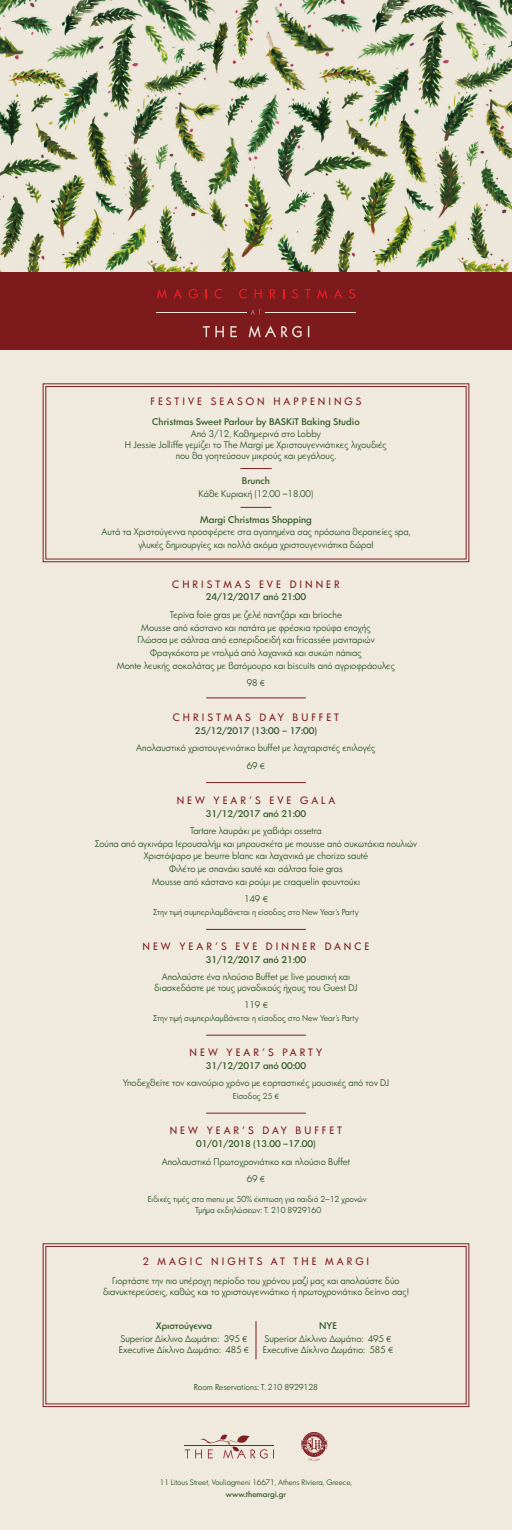
<style>
.page{position:relative;width:512px;height:1530px;background:#fff}
.page>*{position:absolute;margin:0;border:0;box-sizing:border-box;transform-origin:0 0}
.t1{font:10px "Art Futur H Medium";letter-spacing:.3em;color:#801f21}
.t2{font:9px/12.7px "Art Futur H Plain";color:#335b2c;text-align:center}
.t3{font:9px "Art Futur H Demi";color:#335b2c}
.t4{font:8px/10.4px "Art Futur H Plain";color:#335b2c;text-align:center}
.t5{font:7.45px "Art Futur H Plain";color:#335b2c}
.t6{font:7.45px "Art Futur H Demi";color:#335b2c}
.s1{font-family:"PF Highway Gothic";font-weight:300}
</style>
<div class="page">
<div style="left:0;top:340px;width:512px;height:1190px;background:#efe9de"></div>
<svg style="left:43px;top:383px;width:426px;height:179px"></svg>
<div style="left:46px;top:386px;width:420px;height:173px;border:1px solid #801f21"></div>
<hr style="left:206px;top:698px;width:100px;height:1px;background:#801f21">
<hr style="left:206px;top:782px;width:100px;height:1px;background:#801f21">
<hr style="left:206px;top:929px;width:100px;height:1px;background:#801f21">
<hr style="left:206px;top:1035px;width:100px;height:1px;background:#801f21">
<hr style="left:206px;top:1113px;width:100px;height:1px;background:#801f21">
<svg style="left:43px;top:1243px;width:426px;height:164px"></svg>
<div style="left:46px;top:1246px;width:420px;height:158px;border:1px solid #801f21"></div>
<hr style="left:256px;top:1321px;width:1px;height:38px;background:#801f21">
<svg style="left:185px;top:1434px;width:89px;height:25px"></svg>
<svg style="left:301px;top:1432px;width:26px;height:29px"></svg>
<img style="left:0;top:0;width:206px;height:272px">
<img style="left:206px;top:0;width:306px;height:272px">
<div style="left:0;top:272px;width:512px;height:78px;background:#7c1a1c"></div>
<svg style="left:230px;top:326px;width:7px;height:11px"></svg>
<svg style="left:203px;top:326px;width:21px;height:11px"></svg>
<svg style="left:249px;top:325px;width:53px;height:13px"></svg>
<hr style="left:157px;top:313px;width:90px;height:1px;background:#eee7dc">
<hr style="left:265px;top:313px;width:90px;height:1px;background:#eee7dc">
<svg style="left:251px;top:310px;width:10px;height:5px"></svg>
<svg style="left:157px;top:289px;width:10px;height:10px"></svg>
<svg style="left:173px;top:289px;width:9px;height:9px"></svg>
<svg style="left:189px;top:289px;width:9px;height:10px"></svg>
<svg style="left:214px;top:289px;width:8px;height:10px"></svg>
<svg style="left:239px;top:289px;width:8px;height:10px"></svg>
<svg style="left:255px;top:289px;width:7px;height:9px"></svg>
<svg style="left:270px;top:289px;width:6px;height:9px"></svg>
<svg style="left:292px;top:289px;width:6px;height:10px"></svg>
<svg style="left:305px;top:289px;width:6px;height:9px"></svg>
<svg style="left:317px;top:289px;width:10px;height:10px"></svg>
<svg style="left:334px;top:289px;width:8px;height:9px"></svg>
<svg style="left:349px;top:289px;width:6px;height:10px"></svg>
<p class="t1" style="left:151px;top:396px;width:212px">FESTIVE SEASON HAPPENINGS</p>
<p class="t3" style="left:152px;top:416px;width:209px">Christmas Sweet Parlour by BASKiT Baking Studio</p>
<p class="t2" style="left:125px;top:429px;width:264px;line-height:10.8px">Από 3/12, Καθημερινά στο Lobby<br>Η Jessie Jolliffe γεμίζει το The Margi με Χριστουγεννιάτικες λιχουδιές που θα γοητεύσουν μικρούς και μεγάλους.</p>
<p class="t3" style="left:242px;top:476px;width:30px">Brunch</p>
<p class="t2" style="left:199px;top:488px;width:116px">Κάθε Κυριακή (12.00 –18.00)</p>
<p class="t3" style="left:200px;top:514px;width:113px">Margi Christmas Shopping</p>
<p class="t2" style="left:101px;top:526px;width:311px;line-height:12.5px">Αυτά τα Χριστούγεννα προσφέρετε στα αγαπημένα σας πρόσωπα θεραπείες spa, γλυκές δημιουργίες και πολλά ακόμα χριστουγεννιάτικα δώρα!</p>
<p class="t1" style="left:172px;top:579px;width:169px">CH RISTMAS E VE DINNER</p>
<p class="t3" style="left:206px;top:592px;width:102px">24/12/2017 από 21:00</p>
<p class="t2" style="left:117px;top:609px;width:280px">Τερiνα foie gras με ζελέ παντζάρι και brioche<br>Μουsse από κάστανο και πατάτα με φρέσκια τρούφα εποχής<br>Γλώσσα με σάλτσα από εσπεριδοειδή και fricassée μανιταριών Φραγκόκοτα με ντολμά από λαχανικά και συκώτι πάπιας<br>Monte λευκής σοκολάτας με βατόμουρο και biscuits από αγριοφράουλες</p>
<p class="t2" style="left:247px;top:677px;width:20px">98 <span class="s1">€</span></p>
<p class="t1" style="left:173px;top:712px;width:168px">CH RISTMAS DAY BUFF ET</p>
<p class="t3" style="left:195px;top:726px;width:124px">25/12/2017 (13:00 – 17:00)</p>
<p class="t2" style="left:136px;top:740px;width:241px;line-height:17.4px">Απολαυστικό χριστουγεννιάτικο buffet με λαχταριστές επιλογές<br>69 <span class="s1">€</span></p>
<p class="t1" style="left:177px;top:795px;width:160px">N EW YEAR’S E VE GALA</p>
<p class="t3" style="left:206px;top:808px;width:102px">31/12/2017 από 21:00</p>
<p class="t2" style="left:95px;top:825px;width:324px">Tartare λαυράκι με χαβιάρι ossetra<br>Σούπα από αγκινάρα Ιερουσαλήμ και μπρουσκέτα με mousse από συκωτάκια πουλιών Χριστόψαρο με beurre blanc και λαχανικά με chorizo sauté<br>Φιλέτο με σπανάκι sauté και σάλτσα foie gras<br>Mousse από κάστανο και ρούμι με craquelin φουντούκι</p>
<p class="t2" style="left:244px;top:893px;width:25px">149 <span class="s1">€</span></p>
<p class="t4" style="left:153px;top:907px;width:207px">Στην τιμή συμπεριλαμβάνεται η είσοδος στο New Year’s Party</p>
<p class="t1" style="left:143px;top:941px;width:228px">N EW YEAR’S E VE DINNER DANCE</p>
<p class="t3" style="left:206px;top:955px;width:102px">31/12/2017 από 21:00</p>
<p class="t2" style="left:155px;top:972px;width:204px;line-height:10.8px">Απολαύστε ένα πλούσιο Buffet με live μουσική και διασκεδάστε με τους μοναδικούς ήχους του Guest DJ</p>
<p class="t2" style="left:244px;top:999px;width:25px">119 <span class="s1">€</span></p>
<p class="t4" style="left:153px;top:1013px;width:207px">Στην τιμή συμπεριλαμβάνεται η είσοδος στο New Year’s Party</p>
<p class="t1" style="left:190px;top:1047px;width:134px">N EW YEAR’S PARTY</p>
<p class="t3" style="left:206px;top:1061px;width:102px">31/12/2017 από 00:00</p>
<p class="t2" style="left:123px;top:1077px;width:268px">Υποδεχθείτε τον καινούριο χρόνο με εορταστικές μουσικές από τον DJ</p>
<p class="t4" style="left:233px;top:1091px;width:48px">Είσοδος 25 <span class="s1">€</span></p>
<p class="t1" style="left:170px;top:1125px;width:174px">N EW YEAR’S DAY BUFF ET</p>
<p class="t3" style="left:196px;top:1139px;width:121px">01/01/2018 (13.00 –17.00)</p>
<p class="t2" style="left:162px;top:1153px;width:190px;line-height:17.3px">Απολαυστικό Πρωτοχρονιάτικο και πλούσιο Buffet<br>69 <span class="s1">€</span></p>
<p class="t4" style="left:148px;top:1194px;width:220px">Eιδικές τιμές στα menu με 50% έκπτωση για παιδιά 2–12 χρονών<br>Τμήμα εκδηλώσεων: T. 210 8929160</p>
<p class="t1" style="left:143px;top:1255px;width:228px">2 MAGIC NIGH TS AT TH E MARGI</p>
<p class="t2" style="left:103px;top:1276px;width:307px;line-height:10.8px">Γιορτάστε την πιο υπέροχη περίοδο του χρόνου μαζί μας και απολαύστε δύο διανυκτερεύσεις, καθώς και το χριστουγεννιάτικο ή πρωτοχρονιάτικο δείπνο σας!</p>
<p class="t3" style="left:156px;top:1320px;width:58px">Χριστούγεννα</p>
<p class="t2" style="left:119px;top:1334px;width:132px;line-height:10.8px;text-align:left">Superior Δίκλινο Δωμάτιο: 395 <span class="s1">€<br></span>Executive Δίκλινο Δωμάτιο: 485 <span class="s1">€</span></p>
<p class="t3" style="left:319px;top:1320px;width:19px">NYE</p>
<p class="t2" style="left:263px;top:1334px;width:132px;line-height:10.8px;text-align:left">Superior Δίκλινο Δωμάτιο: 495 <span class="s1">€<br></span>Executive Δίκλινο Δωμάτιο: 585 <span class="s1">€</span></p>
<p class="t4" style="left:194px;top:1382px;width:126px">Room Reservations: T. 210 8929128</p>
<p class="t5" style="left:160px;top:1478px;width:194px">11 Litous Street, Vouliagmeni 16671, Athens Riviera, Greece,</p>
<p class="t6" style="left:226px;top:1490px;width:62px">www.themargi.gr</p>
</div>
